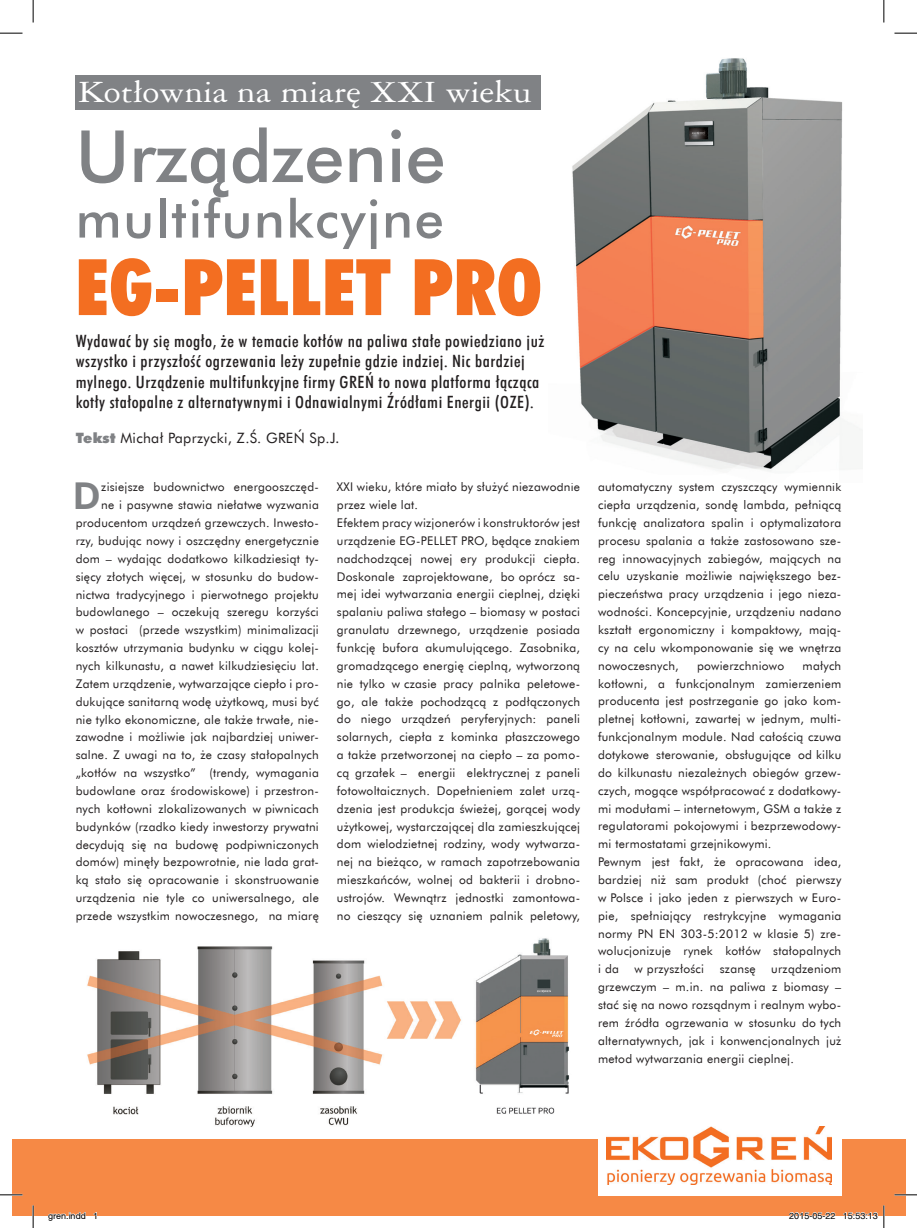
<style>
.page{position:relative;width:917px;height:1228px;background:#fff}
.page>*{position:absolute;margin:0;border:0;box-sizing:border-box;transform-origin:0 0}
.t1{font:78.3px "Futura X Blk Cn EU Normal";letter-spacing:.01em;color:#f36e21}
.t2{font:72px "Futura Md EU Normal";color:#808285}
.t3{font:52.5px "Futura Md EU Normal";letter-spacing:.03em;color:#808285}
.t4{font:36.9px "Futura Hv EU Normal";color:#808285}
.t5{font:33px "Ameri Garmnd EU";color:#fff;scale:1.14 1}
.t6{font:16.95px/20.4px "Futura Md Cn EU Normal";letter-spacing:.03em;color:#231f20;scale:1.07 1}
.t7{font:14.25px "Futura EU Normal";letter-spacing:.02em;color:#231f20}
.t8{font:12px/17.9px "Futura EU Normal";letter-spacing:.02em;color:#231f20}
.t9{font:9px "Helvetica";color:#000}
.s1{font-family:"Futura X Blk EU Normal";color:#808285}
.s2{font-family:"Myriad Pro"}
</style>
<div class="page">
<img style="left:572px;top:58px;width:288px;height:414px">
<img style="left:87px;top:938px;width:483px;height:188px">
<div style="left:76px;top:76px;width:465px;height:34px;background:#808285"></div>
<div style="left:12px;top:1139px;width:893px;height:76px;background:#f68945"></div>
<div style="left:598px;top:1116px;width:243px;height:79px;background:#fff"></div>
<img style="left:606px;top:1126px;width:225px;height:58px">
<hr style="left:0;top:1193px;width:22px;height:2px;background:#fff">
<hr style="left:894px;top:1193px;width:23px;height:2px;background:#fff">
<hr style="left:32px;top:1205px;width:2px;height:22px;background:#fff">
<svg style="left:0;top:33px;width:22px;height:1px"></svg>
<svg style="left:894px;top:33px;width:23px;height:1px"></svg>
<svg style="left:0;top:1194px;width:22px;height:1px"></svg>
<svg style="left:894px;top:1194px;width:23px;height:1px"></svg>
<svg style="left:33px;top:0;width:1px;height:22px"></svg>
<svg style="left:33px;top:1205px;width:1px;height:22px"></svg>
<svg style="left:883px;top:0;width:1px;height:22px"></svg>
<svg style="left:48px;top:1212px;width:38px;height:4px"></svg>
<svg style="left:93px;top:1212px;width:4px;height:4px"></svg>
<svg style="left:789px;top:1212px;width:46px;height:4px"></svg>
<svg style="left:843px;top:1205px;width:41px;height:22px"></svg>
<h3 class="t5" style="left:78px;top:73px;width:399px">Kotłownia na miarę XXI wieku</h3>
<h2 class="t2" style="left:76px;top:113px;width:371px">Urządzenie</h2>
<h3 class="t3" style="left:76px;top:187px;width:369px">multifunkcyjne</h3>
<h1 class="t1" style="left:76px;top:238px;width:467px">EG-PELLET PRO</h1>
<p class="t6" style="left:76px;top:331px;width:439px">Wydawać by się mogło, że w temacie kotłów na paliwa stałe powiedziano już wszystko i przyszłość ogrzewania leży zupełnie gdzie indziej. Nic bardziej mylnego. Urządzenie multifunkcyjne firmy GREŃ to nowa platforma łącząca kotły stałopalne z alternatywnymi i Odnawialnymi Źródłami Energii (OZE).</p>
<p class="t7" style="left:76px;top:429px;width:265px"><span class="s1">Tekst</span> Michał Paprzycki, Z.Ś. GREŃ Sp.J<span class="s2">.</span></p>
<p class="t8" style="left:76px;top:478px;width:245px;text-align:right">zisiejsze budownictwo energooszczęd-<br>ne i pasywne stawia niełatwe wyzwania producentom urządzeń grzewczych. Inwesto&shy;rzy, budując nowy i oszczędny energetycznie dom – wydając dodatkowo kilkadziesiąt ty&shy;sięcy złotych więcej, w stosunku do budow&shy;nictwa tradycyjnego i pierwotnego projektu budowlanego – oczekują szeregu korzyści w postaci (przede wszystkim) minimalizacji kosztów utrzymania budynku w ciągu kolej&shy;nych kilkunastu, a nawet kilkudziesięciu lat.<br>Zatem urządzenie, wytwarzające ciepło i pro&shy;dukujące sanitarną wodę użytkową, musi być nie tylko ekonomiczne, ale także trwałe, nie&shy;zawodne i możliwie jak najbardziej uniwer&shy;salne. Z uwagi na to, że czasy stałopalnych „kotłów na wszystko” (trendy, wymagania budowlane oraz środowiskowe) i przestron&shy;nych kotłowni zlokalizowanych w piwnicach budynków (rzadko kiedy inwestorzy prywatni decydują się na budowę podpiwniczonych domów) minęły bezpowrotnie, nie lada grat&shy;ką stało się opracowanie i skonstruowanie urządzenia nie tyle co uniwersalnego, ale przede wszystkim nowoczesnego, na miarę</p>
<p class="t8" style="left:337px;top:478px;width:245px">XXI wieku, które miało by służyć niezawodnie przez wiele lat.<br>Efektem pracy wizjonerów i konstruktorów jest urządzenie EG-PELLET PRO, będące znakiem nadchodzącej nowej ery produkcji ciepła.<br>Doskonale zaprojektowane, bo oprócz sa&shy;mej idei wytwarzania energii cieplnej, dzięki spalaniu paliwa stałego – biomasy w postaci granulatu drzewnego, urządzenie posiada funkcję bufora akumulującego. Zasobnika, gromadzącego energię cieplną, wytworzoną nie tylko w czasie pracy palnika peletowe&shy;go, ale także pochodzącą z podłączonych do niego urządzeń peryferyjnych: paneli solarnych, ciepła z kominka płaszczowego a także przetworzonej na ciepło – za pomo&shy;cą grzałek – energii elektrycznej z paneli fotowoltaicznych. Dopełnieniem zalet urzą&shy;dzenia jest produkcja świeżej, gorącej wody użytkowej, wystarczającej dla zamieszkującej dom wielodzietnej rodziny, wody wytwarza&shy;nej na bieżąco, w ramach zapotrzebowania mieszkańców, wolnej od bakterii i drobno&shy;ustrojów. Wewnątrz jednostki zamontowa&shy;no cieszący się uznaniem palnik peletowy,</p>
<p class="t8" style="left:598px;top:478px;width:245px;text-align:justify">automatyczny system czyszczący wymiennik ciepła urządzenia, sondę lambda, pełniącą funkcję analizatora spalin i optymalizatora procesu spalania a także zastosowano sze&shy;reg innowacyjnych zabiegów, mających na celu uzyskanie możliwie największego bez&shy;pieczeństwa pracy urządzenia i jego nieza&shy;wodności. Koncepcyjnie, urządzeniu nadano kształt ergonomiczny i kompaktowy, mają&shy;cy na celu wkomponowanie się we wnętrza nowoczesnych,</p>
<h3 class="t4" style="left:73px;top:473px;width:29px">D</h3>
<p class="t8" style="left:598px;top:656px;width:245px;text-indent:204px">małych kotłowni, a funkcjonalnym zamierzeniem producenta jest postrzeganie go jako kom&shy;pletnej kotłowni, zawartej w jednym, multi&shy;funkcjonalnym module. Nad całością czuwa dotykowe sterowanie, obsługujące od kilku do kilkunastu niezależnych obiegów grzew&shy;czych, mogące współpracować z dodatkowy&shy;mi modułami – internetowym, GSM a także z regulatorami pokojowymi i bezprzewodowy&shy;mi termostatami grzejnikowymi.<br>Pewnym jest fakt, że opracowana idea, bardziej niż sam produkt (choć pierwszy w Polsce i jako jeden z pierwszych w Euro&shy;pie, spełniający restrykcyjne wymagania normy PN EN 303-5:2012 w klasie 5) zre&shy;wolucjonizuje rynek kotłów stałopalnych i da</p>
<p class="t8" style="left:697px;top:656px;width:89px">powierzchniowo</p>
<p class="t8" style="left:598px;top:960px;width:245px;text-align:justify;text-indent:173px">urządzeniom grzewczym – m.in. na paliwa z biomasy – stać się na nowo rozsądnym i realnym wybo&shy;rem źródła ogrzewania w stosunku do tych alternatywnych, jak i konwencjonalnych już metod wytwarzania energii cieplnej.</p>
<p class="t8" style="left:634px;top:960px;width:71px">w przyszłości</p>
<p class="t8" style="left:720px;top:960px;width:37px">szansę</p>
<p class="t9" style="left:48px;top:1210px;width:52px">gren.indd 1</p>
<p class="t9" style="left:789px;top:1210px;width:90px">2015-05-22 15:53:13</p>
</div>
